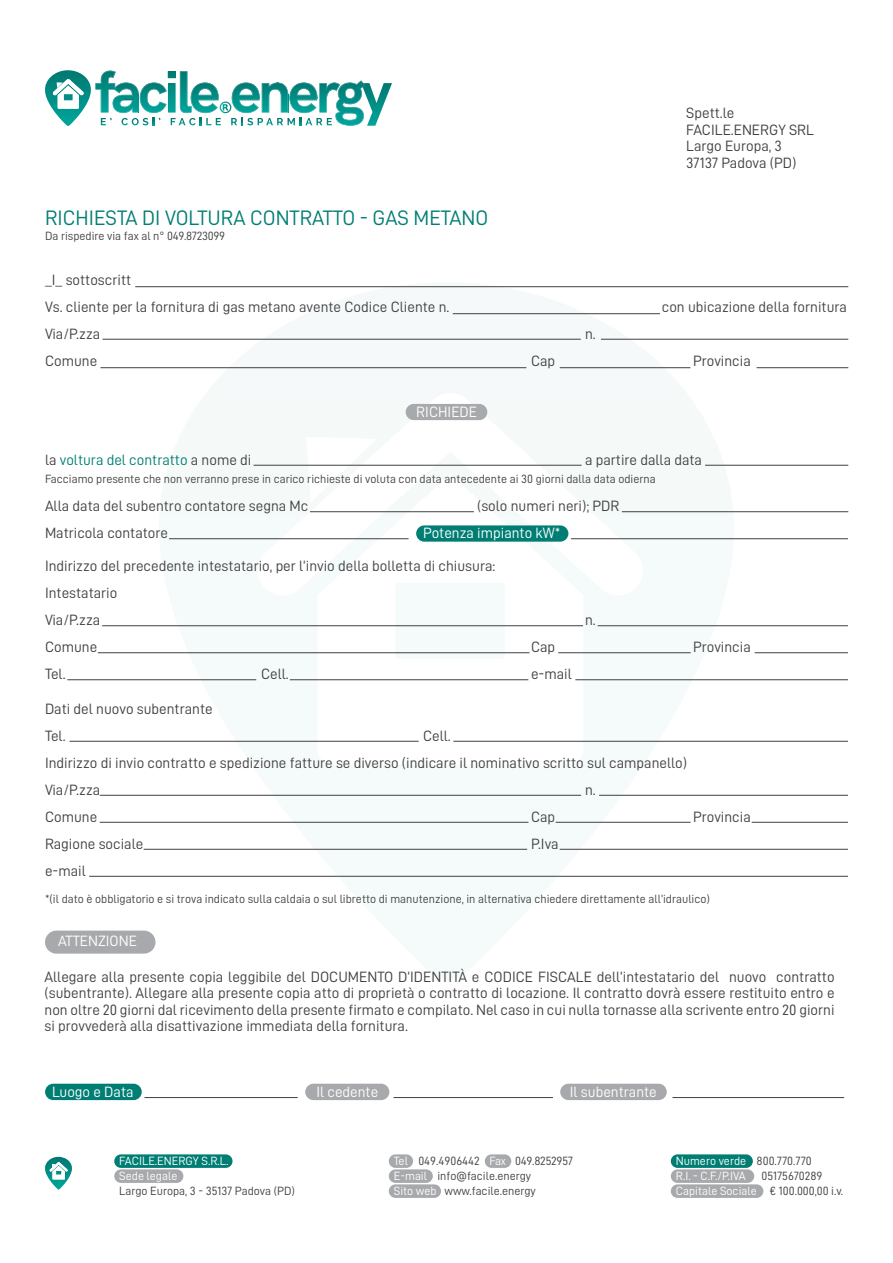
<style>
.page{position:relative;width:893px;height:1263px;background:#fff}
.page>*{position:absolute;margin:0;border:0;box-sizing:border-box;transform-origin:0 0}
.t1{font:21px "D DIN";color:#007e74}
.t2{font:15px/27px "D DIN";color:#414042}
.t3{font:15px "D DIN";color:#fff}
.t4{font:15px "D DIN";color:#007e74}
.t5{font:12px/15px "D DIN";color:#414042}
.t6{font:12px/15px "D DIN";color:#fff}
.s1{color:#414042}
.s2{color:#fff}
</style>
<div class="page">
<svg style="left:159px;top:287px;width:575px;height:589px"></svg>
<svg style="left:257px;top:391px;width:388px;height:207px;fill:#f5faf9"></svg>
<svg style="left:318px;top:474px;width:265px;height:290px"></svg>
<svg style="left:306px;top:437px;width:70px;height:65px"></svg>
<div style="left:45px;top:930px;width:110px;height:24px;background:#a7a9ac;border-radius:12px"></div>
<hr style="left:135px;top:286px;width:713px;height:1px;background:#414042">
<hr style="left:103px;top:339px;width:478px;height:1px;background:#414042">
<hr style="left:601px;top:339px;width:247px;height:1px;background:#414042">
<hr style="left:453px;top:313px;width:207px;height:1px;background:#414042">
<hr style="left:757px;top:367px;width:91px;height:1px;background:#414042">
<hr style="left:705px;top:465px;width:143px;height:1px;background:#414042">
<hr style="left:622px;top:511px;width:226px;height:1px;background:#414042">
<hr style="left:310px;top:511px;width:164px;height:1px;background:#414042">
<hr style="left:169px;top:538px;width:240px;height:1px;background:#414042">
<hr style="left:571px;top:538px;width:277px;height:1px;background:#414042">
<hr style="left:598px;top:625px;width:250px;height:1px;background:#414042">
<hr style="left:102px;top:625px;width:481px;height:1px;background:#414042">
<hr style="left:755px;top:652px;width:93px;height:1px;background:#414042">
<hr style="left:558px;top:652px;width:133px;height:1px;background:#414042">
<hr style="left:98px;top:652px;width:431px;height:1px;background:#414042">
<hr style="left:575px;top:679px;width:273px;height:1px;background:#414042">
<hr style="left:290px;top:679px;width:238px;height:1px;background:#414042">
<hr style="left:67px;top:679px;width:189px;height:1px;background:#414042">
<hr style="left:453px;top:741px;width:395px;height:1px;background:#414042">
<hr style="left:599px;top:795px;width:249px;height:1px;background:#414042">
<hr style="left:752px;top:822px;width:96px;height:1px;background:#414042">
<hr style="left:560px;top:849px;width:288px;height:1px;background:#414042">
<hr style="left:89px;top:876px;width:759px;height:1px;background:#414042">
<hr style="left:144px;top:849px;width:383px;height:1px;background:#414042">
<hr style="left:556px;top:822px;width:135px;height:1px;background:#414042">
<hr style="left:100px;top:795px;width:481px;height:1px;background:#414042">
<hr style="left:100px;top:822px;width:428px;height:1px;background:#414042">
<hr style="left:70px;top:741px;width:349px;height:1px;background:#414042">
<hr style="left:560px;top:367px;width:130px;height:1px;background:#414042">
<hr style="left:100px;top:367px;width:426px;height:1px;background:#414042">
<hr style="left:254px;top:465px;width:328px;height:1px;background:#414042">
<div style="left:406px;top:404px;width:81px;height:16px;background:#a7a9ac;border-radius:8px"></div>
<div style="left:416px;top:525px;width:152px;height:17px;background:#007e74;border-radius:8px"></div>
<svg style="left:45px;top:70px;width:347px;height:56px"></svg>
<div style="left:45px;top:1084px;width:97px;height:16px;background:#007e74;border-radius:8px"></div>
<div style="left:305px;top:1084px;width:84px;height:16px;background:#a7a9ac;border-radius:8px"></div>
<div style="left:560px;top:1084px;width:107px;height:16px;background:#a7a9ac;border-radius:8px"></div>
<hr style="left:144px;top:1097px;width:154px;height:1px;background:#414042">
<hr style="left:393px;top:1097px;width:160px;height:1px;background:#414042">
<hr style="left:672px;top:1097px;width:172px;height:1px;background:#414042">
<div style="left:114px;top:1154px;width:118px;height:14px;background:#007e74;border-radius:7px"></div>
<div style="left:114px;top:1169px;width:69px;height:14px;background:#a7a9ac;border-radius:7px"></div>
<div style="left:389px;top:1154px;width:24px;height:14px;background:#a7a9ac;border-radius:7px"></div>
<div style="left:389px;top:1169px;width:44px;height:14px;background:#a7a9ac;border-radius:7px"></div>
<div style="left:389px;top:1184px;width:52px;height:14px;background:#a7a9ac;border-radius:7px"></div>
<div style="left:485px;top:1154px;width:26px;height:14px;background:#a7a9ac;border-radius:7px"></div>
<svg style="left:45px;top:1157px;width:27px;height:32px"></svg>
<div style="left:671px;top:1154px;width:82px;height:14px;background:#007e74;border-radius:7px"></div>
<div style="left:671px;top:1169px;width:83px;height:14px;background:#a7a9ac;border-radius:7px"></div>
<div style="left:671px;top:1184px;width:92px;height:14px;background:#a7a9ac;border-radius:7px"></div>
<h1 class="t1" style="left:45px;top:206px;width:445px">RICHIESTA DI VOLTURA CONTRATTO - GAS METANO</h1>
<p class="t5" style="left:45px;top:228px;width:182px">Da rispedire via fax al n° 049.8723099</p>
<p class="t2" style="left:45px;top:266px;width:406px">_I_ sottoscritt<br>Vs. cliente per la fornitura di gas metano avente Codice Cliente n.</p>
<p class="t2" style="left:686px;top:105px;width:129px;line-height:16.5px">Spett.le<br>FACILE.ENERGY SRL<br>Largo Europa, 3<br>37137 Padova (PD)</p>
<p class="t2" style="left:662px;top:293px;width:187px">con ubicazione della fornitura</p>
<p class="t2" style="left:45px;top:320px;width:57px">Via/P.zza</p>
<p class="t2" style="left:585px;top:320px;width:12px">n.</p>
<p class="t2" style="left:45px;top:347px;width:54px">Comune</p>
<p class="t2" style="left:531px;top:347px;width:26px">Cap</p>
<p class="t2" style="left:693px;top:347px;width:59px">Provincia</p>
<p class="t3" style="left:416px;top:404px;width:62px">RICHIEDE</p>
<p class="t4" style="left:45px;top:452px;width:208px"><span class="s1">la</span> voltura del contratto <span class="s1">a nome di</span></p>
<p class="t2" style="left:585px;top:446px;width:119px">a partire dalla data</p>
<p class="t5" style="left:45px;top:471px;width:612px">Facciamo presente che non verranno prese in carico richieste di voluta con data antecedente ai 30 giorni dalla data odierna</p>
<p class="t2" style="left:45px;top:492px;width:265px">Alla data del subentro contatore segna Mc</p>
<p class="t2" style="left:477px;top:492px;width:144px">(solo numeri neri); PDR</p>
<p class="t2" style="left:45px;top:519px;width:125px">Matricola contatore</p>
<p class="t3" style="left:423px;top:525px;width:139px">Potenza impianto kW*</p>
<p class="t2" style="left:45px;top:552px;width:452px">Indirizzo del precedente intestatario, per l’invio della bolletta di chiusura:<br>Intestatario<br>Via/P.zza</p>
<p class="t2" style="left:585px;top:606px;width:12px">n.</p>
<p class="t2" style="left:45px;top:633px;width:54px">Comune</p>
<p class="t2" style="left:531px;top:633px;width:26px">Cap</p>
<p class="t2" style="left:693px;top:633px;width:59px">Provincia</p>
<p class="t2" style="left:45px;top:660px;width:22px">Tel.</p>
<p class="t2" style="left:261px;top:660px;width:29px">Cell.</p>
<p class="t2" style="left:531px;top:660px;width:42px">e-mail</p>
<p class="t2" style="left:45px;top:695px;width:169px">Dati del nuovo subentrante<br>Tel.</p>
<p class="t2" style="left:45px;top:722px;width:644px;text-indent:378px">Cell.<br>Indirizzo di invio contratto e spedizione fatture se diverso (indicare il nominativo scritto sul campanello)<br>Via/P.zza</p>
<p class="t2" style="left:585px;top:776px;width:12px">n.</p>
<p class="t2" style="left:45px;top:803px;width:54px">Comune</p>
<p class="t2" style="left:531px;top:803px;width:26px">Cap</p>
<p class="t2" style="left:693px;top:803px;width:59px">Provincia</p>
<p class="t2" style="left:45px;top:830px;width:100px">Ragione sociale</p>
<p class="t2" style="left:531px;top:830px;width:29px">P.Iva</p>
<p class="t2" style="left:45px;top:857px;width:42px">e-mail</p>
<p class="t5" style="left:45px;top:891px;width:666px">*(il dato è obbligatorio e si trova indicato sulla caldaia o sul libretto di manutenzione, in alternativa chiedere direttamente all’idraulico)</p>
<p class="t3" style="left:58px;top:933px;width:80px">ATTENZIONE</p>
<p class="t2" style="left:45px;top:968px;width:792px;line-height:16.5px;text-align:justify">Allegare alla presente copia leggibile del DOCUMENTO D’IDENTITÀ e CODICE FISCALE dell’intestatario del nuovo contratto (subentrante). Allegare alla presente copia atto di proprietà o contratto di locazione. Il contratto dovrà essere restituito entro e non oltre 20 giorni dal ricevimento della presente firmato e compilato. Nel caso in cui nulla tornasse alla scrivente entro 20 giorni si provvederà alla disattivazione immediata della fornitura.</p>
<p class="t3" style="left:52px;top:1083px;width:83px">Luogo e Data</p>
<p class="t3" style="left:316px;top:1083px;width:63px">Il cedente</p>
<p class="t3" style="left:570px;top:1083px;width:88px">Il subentrante</p>
<p class="t6" style="left:119px;top:1153px;width:111px">FACILE.ENERGY S.R.L.<br>Sede legale</p>
<p class="t5" style="left:119px;top:1183px;width:177px">Largo Europa, 3 - 35137 Padova (PD)</p>
<p class="t5" style="left:394px;top:1153px;width:181px"><span class="s2">Tel</span> 049.4906442 <span class="s2">Fax</span> 049.8252957<br><span class="s2">E-mail</span> info@facile.energy<br><span class="s2">Sito web</span> www.facile.energy</p>
<p class="t6" style="left:676px;top:1153px;width:137px">Numero verde <span class="s1">800.770.770<br></span>R.I. - C.F./P.IVA</p>
<p class="t5" style="left:676px;top:1168px;width:187px;text-indent:86px">05175670289<br><span class="s2">Capitale Sociale</span> € 100.000,00 i.v.<span class="s2">sito</span></p>
</div>
